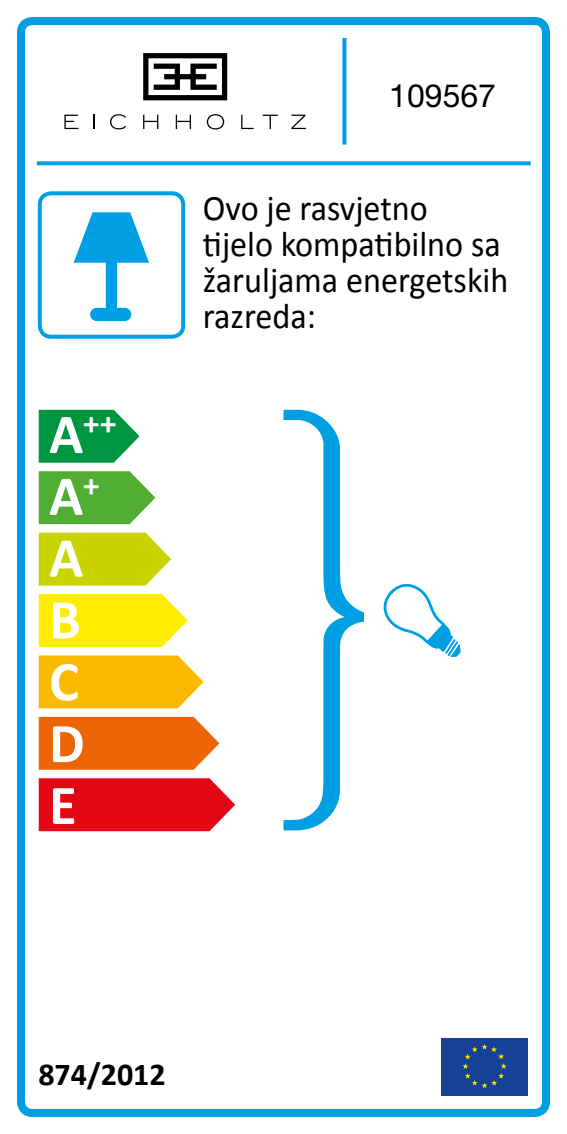
<style>
.page{position:relative;width:567px;height:1134px;background:#fff}
.page>*{position:absolute;margin:0;border:0;box-sizing:border-box;transform-origin:0 0}
.t1{font:700 56.4px/62px "Calibri";color:#fff}
.t2{font:36px/36px "Calibri";color:#000;scale:.95 1}
.t3{font:700 32.8px "Calibri";color:#fff}
.t4{font:700 32px "Calibri";color:#000}
.t5{font:32px "Helvetica Neue LT Std";color:#000}
.s1{font-size:56.4px}
</style>
<div class="page">
<div style="left:17px;top:17px;width:533px;height:1100px;border:8px solid #009fe3;border-radius:11px"></div>
<svg style="left:37px;top:161px;width:494px;height:4px;background:#14a6e5"></svg>
<div style="left:38px;top:191px;width:147px;height:148px;border:4px solid #009fe3;border-radius:11px"></div>
<svg style="left:39px;top:533px;width:132px;height:53px;background:#cdd71a"></svg>
<svg style="left:39px;top:471px;width:116px;height:53px;background:#65b748"></svg>
<svg style="left:39px;top:410px;width:101px;height:53px;background:#22a45a"></svg>
<svg style="left:39px;top:594px;width:149px;height:53px;background:#ffee16"></svg>
<svg style="left:39px;top:655px;width:165px;height:53px;background:#fbc016"></svg>
<svg style="left:39px;top:717px;width:180px;height:53px;background:#ed7019"></svg>
<svg style="left:39px;top:778px;width:196px;height:53px;background:#e41622"></svg>
<svg style="left:283px;top:410px;width:80px;height:420px"></svg>
<div style="left:441px;top:1037px;width:86px;height:58px;background:#164194"></div>
<svg style="left:462px;top:1044px;width:45px;height:44px"></svg>
<svg style="left:363px;top:583px;width:98px;height:75px"></svg>
<svg style="left:74px;top:212px;width:75px;height:102px"></svg>
<div style="left:90px;top:308px;width:41px;height:13px;background:#009fe3;border-radius:7px"></div>
<svg style="left:64px;top:115px;width:14px;height:14px"></svg>
<svg style="left:93px;top:115px;width:1px;height:14px"></svg>
<svg style="left:110px;top:114px;width:16px;height:15px"></svg>
<svg style="left:143px;top:115px;width:15px;height:14px"></svg>
<svg style="left:176px;top:115px;width:15px;height:14px"></svg>
<svg style="left:207px;top:114px;width:17px;height:15px"></svg>
<svg style="left:241px;top:115px;width:13px;height:14px"></svg>
<svg style="left:263px;top:115px;width:15px;height:14px"></svg>
<svg style="left:291px;top:115px;width:15px;height:14px"></svg>
<svg style="left:143px;top:53px;width:84px;height:47px"></svg>
<svg style="left:342px;top:38px;width:4px;height:107px"></svg>
<p class="t3" style="left:49px;top:402px;width:69px"><span class="s1">A</span>++</p>
<h1 class="t1" style="left:49px;top:465px;width:52px">A<sup>+<br></sup>A<br>B<br>C<br>D<br>E</h1>
<p class="t5" style="left:389px;top:76px;width:108px">109567</p>
<p class="t2" style="left:203px;top:190px;width:323px">Ovo je rasvjetno<br>tijelo kompatibilno sa žaruljama energetskih razreda:</p>
<p class="t4" style="left:38px;top:1054px;width:129px">874/2012</p>
</div>
